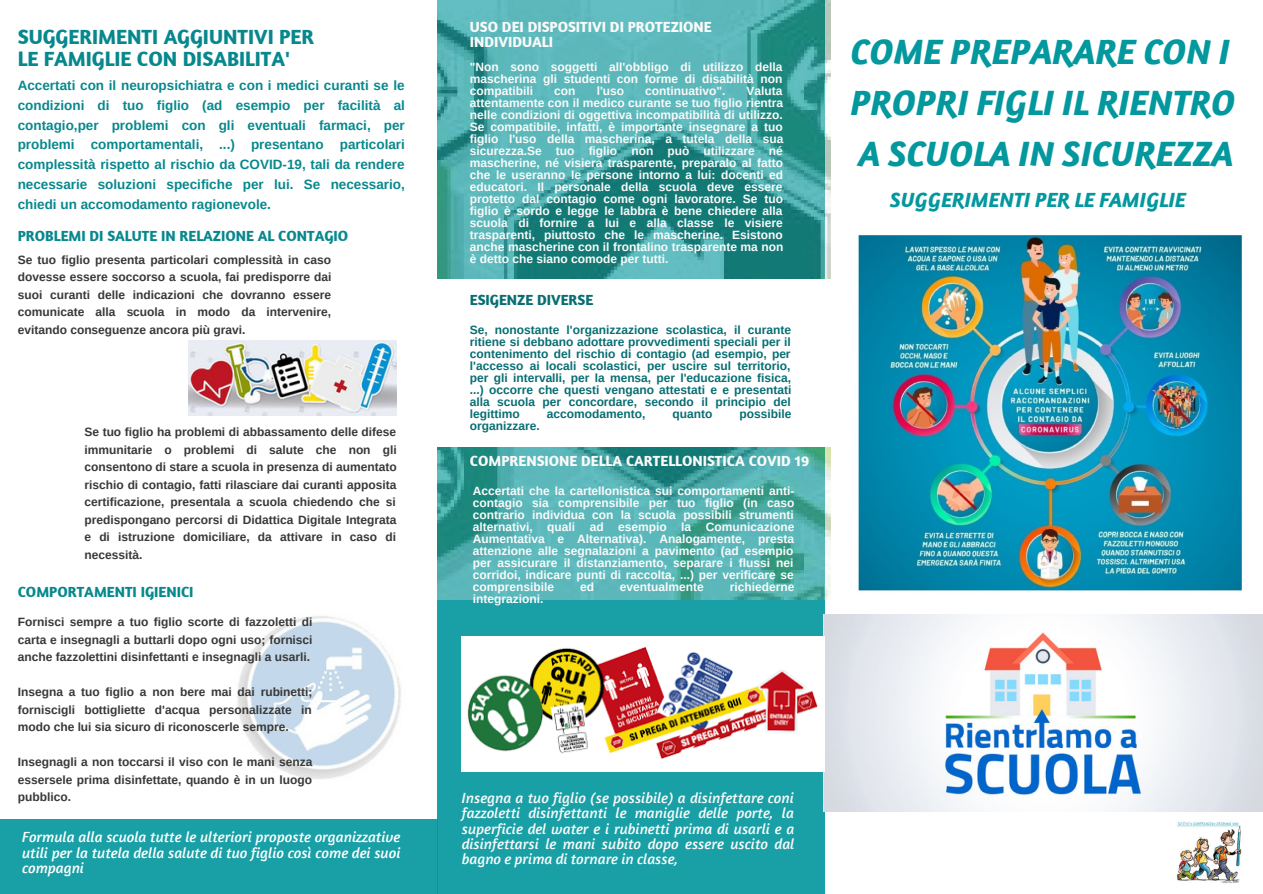
<style>
.page{position:relative;width:1263px;height:894px;background:#fff}
.page>*{position:absolute;margin:0;border:0;box-sizing:border-box;transform-origin:0 0}
.t1{font:italic 700 36px/50.8px "Amaranth";color:#03989e}
.t2{font:700 21px/21.9px "Amaranth";color:#07888d}
.t3{font:italic 700 21px "Amaranth";color:#03989e}
.t4{font:italic 15px/15.3px "Amaranth";color:#fafafa;text-align:justify}
.t5{font:italic 15px/15.3px "Amaranth";color:#fff;text-align:justify}
.t6{font:700 15px/15.3px "Amaranth";color:#fafafa}
.t7{font:700 15px "Amaranth";color:#07888d}
.t8{font:700 15px "Amaranth";color:#076e72}
.t9{font:700 13.5px/19.6px "Arimo";color:#07888d;text-align:justify}
.t10{font:700 12px/12px "Arimo";color:#fafafa;text-align:justify}
.t11{font:700 12px/17.5px "Arimo";color:#383838;text-align:justify}
.t12{font:700 12px/12px "Arimo";color:#076e72;text-align:justify}
</style>
<div class="page">
<div style="left:437px;top:0;width:387px;height:893px;background:#18a0a6"></div>
<img style="left:858px;top:235px;width:384px;height:356px">
<img style="left:824px;top:614px;width:439px;height:197px">
<div style="left:0;top:819px;width:437px;height:74px;background:#18a0a6"></div>
<img style="left:237px;top:616px;width:164px;height:163px">
<img style="left:189px;top:340px;width:208px;height:75px">
<img style="left:437px;top:0;width:393px;height:599px">
<img style="left:462px;top:636px;width:362px;height:135px">
<div style="left:437px;top:279px;width:394px;height:168px;background:#fff"></div>
<img style="left:1177px;top:822px;width:65px;height:62px">
<h2 class="t2" style="left:18px;top:25px;width:298px">SUGGERIMENTI AGGIUNTIVI PER<br>LE FAMIGLIE CON DISABILITA'</h2>
<p class="t9" style="left:18px;top:76px;width:389px">Accertati con il neuropsichiatra e con i medici curanti se le condizioni di tuo figlio (ad esempio per facilità al contagio,per problemi con gli eventuali farmaci, per problemi comportamentali, ...) presentano particolari complessità rispetto al rischio da COVID-19, tali da rendere necessarie soluzioni specifiche per lui. Se necessario, chiedi un accomodamento ragionevole.</p>
<p class="t7" style="left:18px;top:226px;width:332px">PROBLEMI DI SALUTE IN RELAZIONE AL CONTAGIO</p>
<p class="t11" style="left:18px;top:251px;width:315px">Se tuo figlio presenta particolari complessità in caso dovesse essere soccorso a scuola, fai predisporre dai suoi curanti delle indicazioni che dovranno essere comunicate alla scuola in modo da intervenire, evitando conseguenze ancora più gravi.</p>
<p class="t11" style="left:84px;top:423px;width:314px">Se tuo figlio ha problemi di abbassamento delle difese immunitarie o problemi di salute che non gli consentono di stare a scuola in presenza di aumentato rischio di contagio, fatti rilasciare dai curanti apposita certificazione, presentala a scuola chiedendo che si predispongano percorsi di Didattica Digitale Integrata e di istruzione domiciliare, da attivare in caso di necessità.</p>
<p class="t7" style="left:18px;top:581px;width:177px">COMPORTAMENTI IGIENICI</p>
<p class="t11" style="left:18px;top:613px;width:296px">Fornisci sempre a tuo figlio scorte di fazzoletti di carta e insegnagli a buttarli dopo ogni uso; fornisci anche fazzolettini disinfettanti e insegnagli a usarli.</p>
<p class="t11" style="left:18px;top:683px;width:296px">Insegna a tuo figlio a non bere mai dai rubinetti; forniscigli bottigliette d'acqua personalizzate in modo che lui sia sicuro di riconoscerle sempre.</p>
<p class="t11" style="left:18px;top:753px;width:296px">Insegnagli a non toccarsi il viso con le mani senza essersele prima disinfettate, quando è in un luogo pubblico.</p>
<p class="t5" style="left:22px;top:829px;width:380px">Formula alla scuola tutte le ulteriori proposte organizzative utili per la tutela della salute di tuo figlio così come dei suoi compagni</p>
<p class="t6" style="left:470px;top:18px;width:243px">USO DEI DISPOSITIVI DI PROTEZIONE<br>INDIVIDUALI</p>
<p class="t10" style="left:470px;top:60px;width:314px">"Non sono soggetti all'obbligo di utilizzo della mascherina gli studenti con forme di disabilità non compatibili</p>
<p class="t10" style="left:470px;top:84px;width:315px;text-indent:277px">Valuta attentamente con il medico curante se tuo figlio rientra nelle condizioni di oggettiva incompatibilità di utilizzo.<br>Se compatibile, infatti, è importante insegnare a tuo figlio l'uso della mascherina, a tutela della sua sicurezza.Se tuo figlio non può utilizzare né mascherine, né visiera trasparente, preparalo al fatto che le useranno le persone intorno a lui: docenti ed educatori. Il personale della scuola deve essere protetto dal contagio come ogni lavoratore. Se tuo figlio è sordo e legge le labbra è bene chiedere alla scuola di fornire a lui e alla classe le visiere trasparenti, piuttosto che le mascherine. Esistono anche mascherine con il frontalino trasparente ma non è detto che siano comode per tutti.</p>
<p class="t10" style="left:554px;top:84px;width:23px">con</p>
<p class="t10" style="left:597px;top:84px;width:29px">l'uso</p>
<p class="t10" style="left:645px;top:84px;width:82px">continuativo".</p>
<p class="t8" style="left:470px;top:291px;width:125px">ESIGENZE DIVERSE</p>
<p class="t12" style="left:470px;top:323px;width:323px">Se, nonostante l'organizzazione scolastica, il curante ritiene si debbano adottare provvedimenti speciali per il contenimento del rischio di contagio (ad esempio, per l'accesso ai locali scolastici, per uscire sul territorio, per gli intervalli, per la mensa, per l'educazione fisica, ...) occorre che questi vengano attestati e e presentati alla scuola per concordare, secondo il principio del legittimo</p>
<p class="t12" style="left:547px;top:408px;width:100px">accomodamento,</p>
<p class="t12" style="left:672px;top:408px;width:41px">quanto</p>
<p class="t12" style="left:739px;top:408px;width:53px">possibile</p>
<p class="t12" style="left:470px;top:420px;width:71px">organizzare.</p>
<p class="t6" style="left:470px;top:452px;width:341px">COMPRENSIONE DELLA CARTELLONISTICA COVID 19</p>
<p class="t10" style="left:473px;top:484px;width:323px">Accertati che la cartellonistica sui comportamenti anti&shy;contagio sia comprensibile per tuo figlio (in caso contrario individua con la scuola possibili strumenti alternativi, quali ad esempio la Comunicazione Aumentativa e Alternativa). Analogamente, presta attenzione alle segnalazioni a pavimento (ad esempio per assicurare il distanziamento, separare i flussi nei corridoi, indicare punti di raccolta, ...) per verificare se comprensibile</p>
<p class="t10" style="left:580px;top:581px;width:15px">ed</p>
<p class="t10" style="left:620px;top:581px;width:85px">eventualmente</p>
<p class="t10" style="left:730px;top:581px;width:66px">richiederne</p>
<p class="t10" style="left:473px;top:593px;width:72px">integrazioni.</p>
<h1 class="t1" style="left:851px;top:26px;width:386px">COME PREPARARE CON I<br>PROPRI FIGLI IL RIENTRO<br>A SCUOLA IN SICUREZZA</h1>
<h2 class="t3" style="left:890px;top:187px;width:297px">SUGGERIMENTI PER LE FAMIGLIE</h2>
<p class="t4" style="left:462px;top:789px;width:334px">Insegna a tuo figlio (se possibile) a disinfettare coni fazzoletti disinfettanti le maniglie delle porte, la superficie del water e i rubinetti prima di usarli e a disinfettarsi le mani subito dopo essere uscito dal bagno e prima di tornare in classe,</p>
</div>
